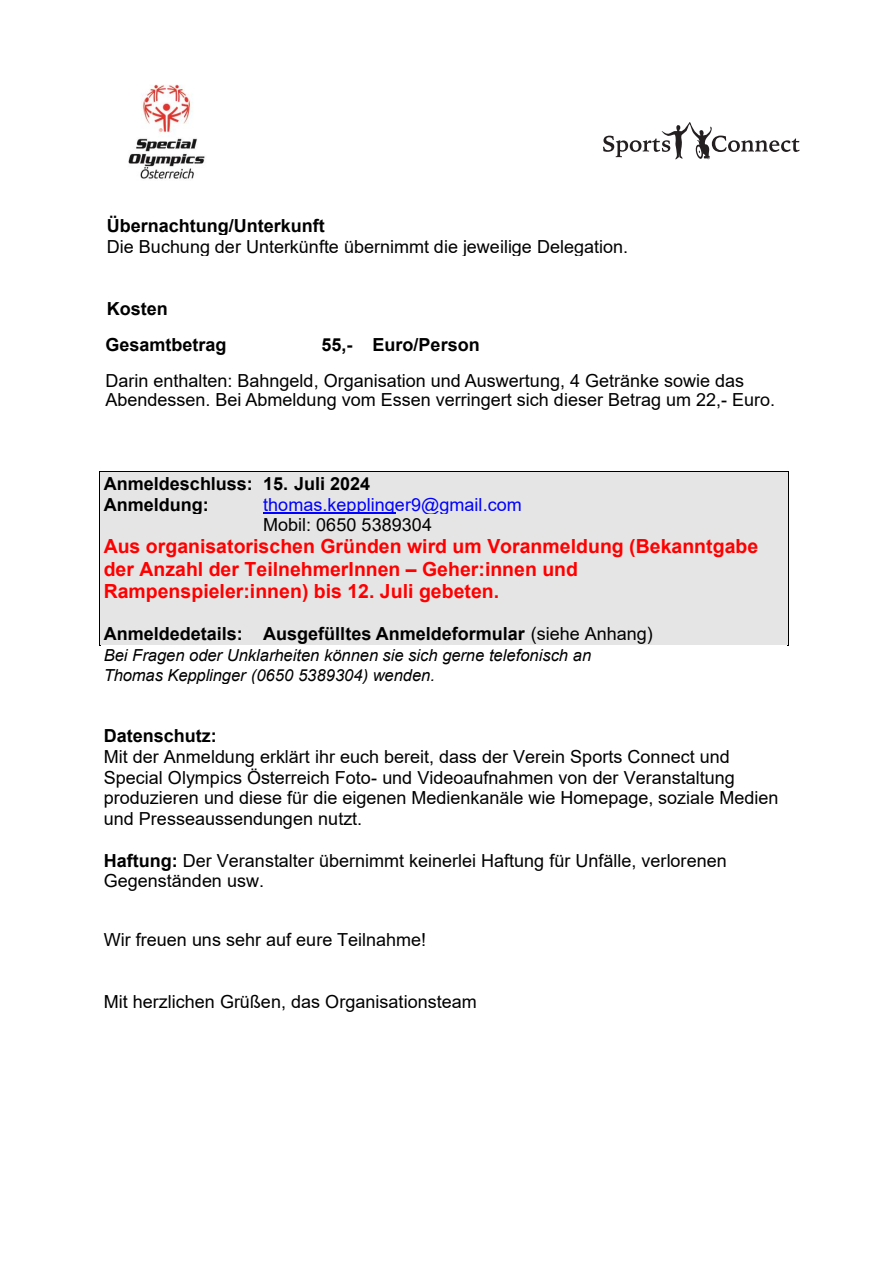
<style>
.page{position:relative;width:894px;height:1264px;background:#fff}
.page>*{position:absolute;margin:0;border:0;box-sizing:border-box;transform-origin:0 0}
.t1{font:700 19.5px/22.4px "Arial";color:#f00}
.t2{font:18px/20.7px "Arial";color:#000}
.t3{font:700 18px/20.7px "Arial";color:#000}
.t4{font:18px "Arial";color:#00f}
.t5{font:italic 16.5px/19px "Arial";color:#000}
.s1{font-weight:400}
.s2{font-weight:700}
</style>
<div class="page">
<img style="left:128px;top:84px;width:77px;height:95px">
<div style="left:100px;top:471px;width:687px;height:22px;background:#e5e5e5"></div>
<hr style="left:100px;top:470px;width:687px;height:1px;background:#000">
<div style="left:100px;top:493px;width:687px;height:21px;background:#e5e5e5"></div>
<hr style="left:263px;top:512px;width:132px;height:2px;background:#00f">
<div style="left:100px;top:514px;width:687px;height:21px;background:#e5e5e5"></div>
<div style="left:100px;top:535px;width:687px;height:22px;background:#e5e5e5"></div>
<div style="left:100px;top:557px;width:687px;height:23px;background:#e5e5e5"></div>
<div style="left:100px;top:580px;width:687px;height:22px;background:#e5e5e5"></div>
<div style="left:100px;top:602px;width:687px;height:21px;background:#e5e5e5"></div>
<div style="left:100px;top:623px;width:687px;height:22px;background:#e5e5e5"></div>
<hr style="left:100px;top:645px;width:687px;height:1px;background:#000">
<svg style="left:99px;top:471px;width:1px;height:175px"></svg>
<svg style="left:787px;top:471px;width:1px;height:175px"></svg>
<svg style="left:603px;top:122px;width:196px;height:38px"></svg>
<p class="t3" style="left:107px;top:217px;width:219px">Übernachtung/Unterkunft</p>
<p class="t2" style="left:107px;top:237px;width:522px">Die Buchung der Unterkünfte übernimmt die jeweilige Delegation.</p>
<p class="t3" style="left:107px;top:299px;width:63px">Kosten</p>
<p class="t3" style="left:105px;top:336px;width:123px">Gesamtbetrag</p>
<p class="t3" style="left:321px;top:336px;width:160px">55,- Euro/Person</p>
<p class="t2" style="left:105px;top:373px;width:671px;line-height:18.6px">Darin enthalten: Bahngeld, Organisation und Auswertung, 4 Getränke sowie das<br>Abendessen. Bei Abmeldung vom Essen verringert sich dieser Betrag um 22,- Euro.</p>
<p class="t3" style="left:104px;top:475px;width:268px">Anmeldeschluss: 15. Juli 2024<br>Anmeldung:</p>
<p class="t4" style="left:263px;top:497px;width:260px">thomas.kepplinger9@gmail.com</p>
<p class="t2" style="left:263px;top:516px;width:170px">Mobil: 0650 5389304</p>
<p class="t1" style="left:104px;top:537px;width:655px">Aus organisatorischen Gründen wird um Voranmeldung (Bekanntgabe der Anzahl der TeilnehmerInnen – Geher:innen und<br>Rampenspieler:innen) bis 12. Juli gebeten.</p>
<p class="t3" style="left:104px;top:625px;width:550px">Anmeldedetails: Ausgefülltes Anmeldeformular <span class="s1">(siehe Anhang)</span></p>
<p class="t5" style="left:104px;top:647px;width:489px">Bei Fragen oder Unklarheiten können sie sich gerne telefonisch an<br>Thomas Kepplinger (0650 5389304) wenden.</p>
<p class="t3" style="left:104px;top:727px;width:115px">Datenschutz:</p>
<p class="t2" style="left:104px;top:748px;width:676px">Mit der Anmeldung erklärt ihr euch bereit, dass der Verein Sports Connect und Special Olympics Österreich Foto- und Videoaufnahmen von der Veranstaltung produzieren und diese für die eigenen Medienkanäle wie Homepage, soziale Medien und Presseaussendungen nutzt.</p>
<p class="t2" style="left:104px;top:851px;width:624px"><span class="s2">Haftung:</span> Der Veranstalter übernimmt keinerlei Haftung für Unfälle, verlorenen<br>Gegenständen usw.</p>
<p class="t2" style="left:104px;top:931px;width:324px">Wir freuen uns sehr auf eure Teilnahme!</p>
<p class="t2" style="left:104px;top:993px;width:374px">Mit herzlichen Grüßen, das Organisationsteam</p>
</div>
